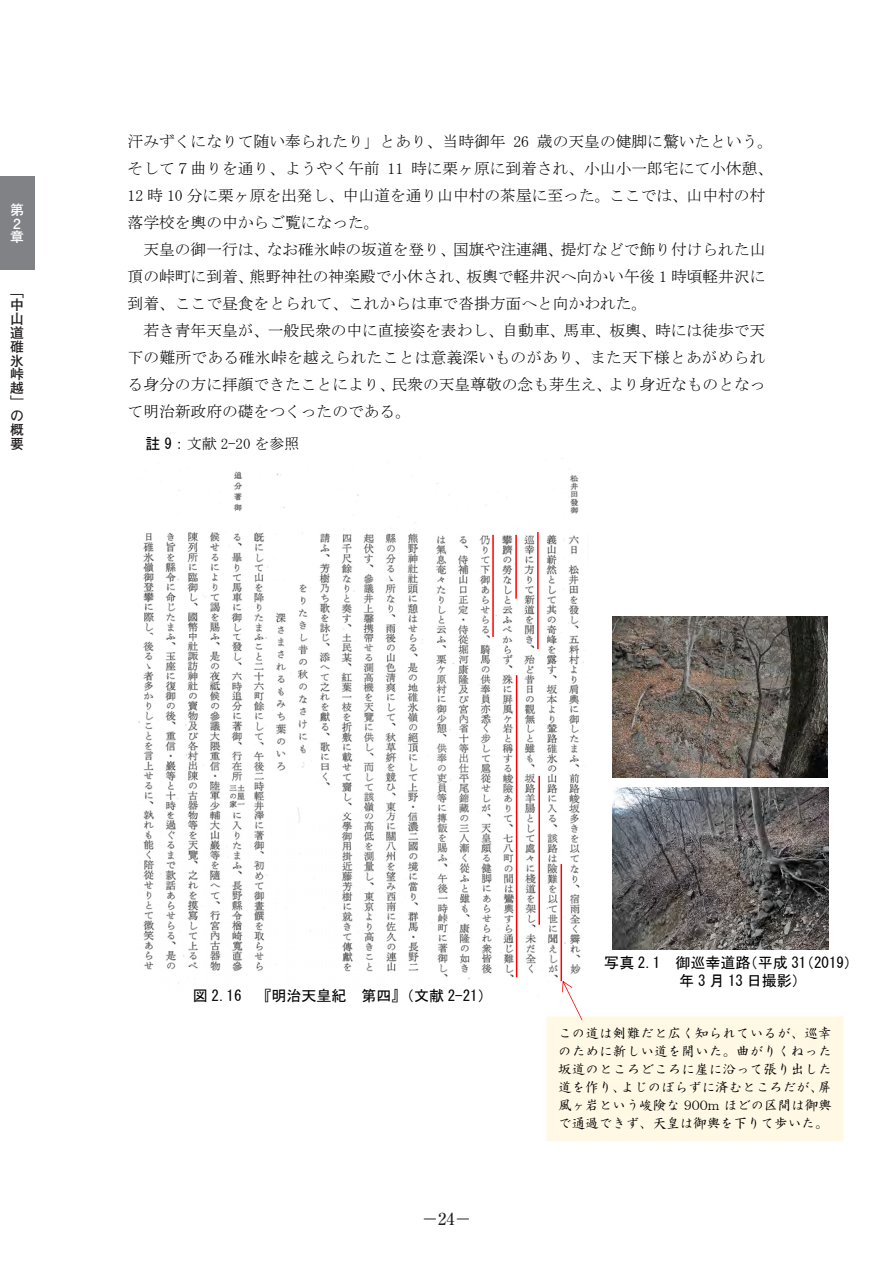
<style>
.page{position:relative;width:893px;height:1263px;background:#fff}
.page>*{position:absolute;margin:0;border:0;box-sizing:border-box;transform-origin:0 0}
.t1{font:700 16.5px "Futo Min A101 Pr 5";color:#231f20}
.t2{font:15.75px/27px "MS Mincho";color:#000;text-align:justify}
.t3{font:15px/18px "MS Gothic";color:#000}
.t4{font:15px "MS Mincho";letter-spacing:-.005em;color:#000}
.t5{font:700 13.8px/13.8px "Futo Go B101 Pr 6";color:#231f20;text-align:justify}
.t6{font:700 13.8px/13.8px "Futo Go B101 Pr 6";color:#fff}
.t7{font:13.5px/18px "HG Seikaishotai PRO";color:#000;text-align:justify}
.s1{font-family:"MS Gothic"}
.s2{font-family:"Ryumin Pr 6 N";font-weight:500}
</style>
<div class="page">
<img style="left:436px;top:458px;width:148px;height:536px">
<img style="left:138px;top:471px;width:285px;height:521px">
<hr style="left:537px;top:532px;width:2px;height:117px;background:#f00">
<img style="left:613px;top:787px;width:215px;height:162px">
<img style="left:612px;top:616px;width:215px;height:161px">
<hr style="left:560px;top:864px;width:2px;height:117px;background:#f00">
<hr style="left:538px;top:776px;width:2px;height:149px;background:#f00">
<hr style="left:515px;top:535px;width:2px;height:64px;background:#f00">
<hr style="left:516px;top:675px;width:1px;height:302px;background:#f00">
<hr style="left:492px;top:535px;width:2px;height:102px;background:#f00">
<svg style="left:562px;top:981px;width:20px;height:39px"></svg>
<div style="left:0;top:176px;width:34px;height:94px;background:#808285"></div>
<p class="t6" style="left:10px;top:202px;width:15px">第<br>2章</p>
<p class="t5" style="left:10px;top:284px;width:15px">「中山道碓氷峠越」の概要</p>
<p class="t2" style="left:128px;top:128px;width:647px;text-align:left">汗みずくになりて随い奉られたり」とあり、当時御年 26 歳の天皇の健脚に驚いたという。そして７曲りを通り、ようやく午前 11 時に栗ヶ原に到着され、小山小一郎宅にて小休憩、12 時 10 分に栗ヶ原を出発し、中山道を通り山中村の茶屋に至った。ここでは、山中村の村落学校を輿の中からご覧になった。</p>
<p class="t2" style="left:128px;top:236px;width:639px;text-indent:16px">天皇の御一行は、なお碓氷峠の坂道を登り、国旗や注連縄、提灯などで飾り付けられた山頂の峠町に到着、熊野神社の神楽殿で小休され、板輿で軽井沢へ向かい午後 1 時頃軽井沢に到着、ここで昼食をとられて、これからは車で沓掛方面へと向かわれた。</p>
<p class="t2" style="left:128px;top:317px;width:639px;text-indent:16px">若き青年天皇が、一般民衆の中に直接姿を表わし、自動車、馬車、板輿、時には徒歩で天下の難所である碓氷峠を越えられたことは意義深いものがあり、また天下様とあがめられる身分の方に拝顔できたことにより、民衆の天皇尊敬の念も芽生え、より身近なものとなって明治新政府の礎をつくったのである。</p>
<p class="t4" style="left:146px;top:436px;width:155px"><span class="s1">註 9</span>：文献 2-20 を参照</p>
<p class="t3" style="left:193px;top:986px;width:302px">図 2.16 『明治天皇紀 第四』（文献 2-21）</p>
<p class="t2" style="left:431px;top:1197px;width:33px">-24-</p>
<p class="t1" style="left:422px;top:1205px;width:51px">−<span class="s2">24</span>−</p>
<p class="t3" style="left:679px;top:953px;width:181px;text-indent:-75px">写真 2.1 御巡幸道路（平成 31（2019）年 3 月 13 日撮影）</p>
<p class="t7" style="left:558px;top:1024px;width:275px">この道は剣難だと広く知られているが、巡幸のために新しい道を開いた。曲がりくねった坂道のところどころに崖に沿って張り出した道を作り、よじのぼらずに済むところだが、屏風ヶ岩という峻険な 900m ほどの区間は御輿で通過できず、天皇は御輿を下りて歩いた。</p>
</div>
